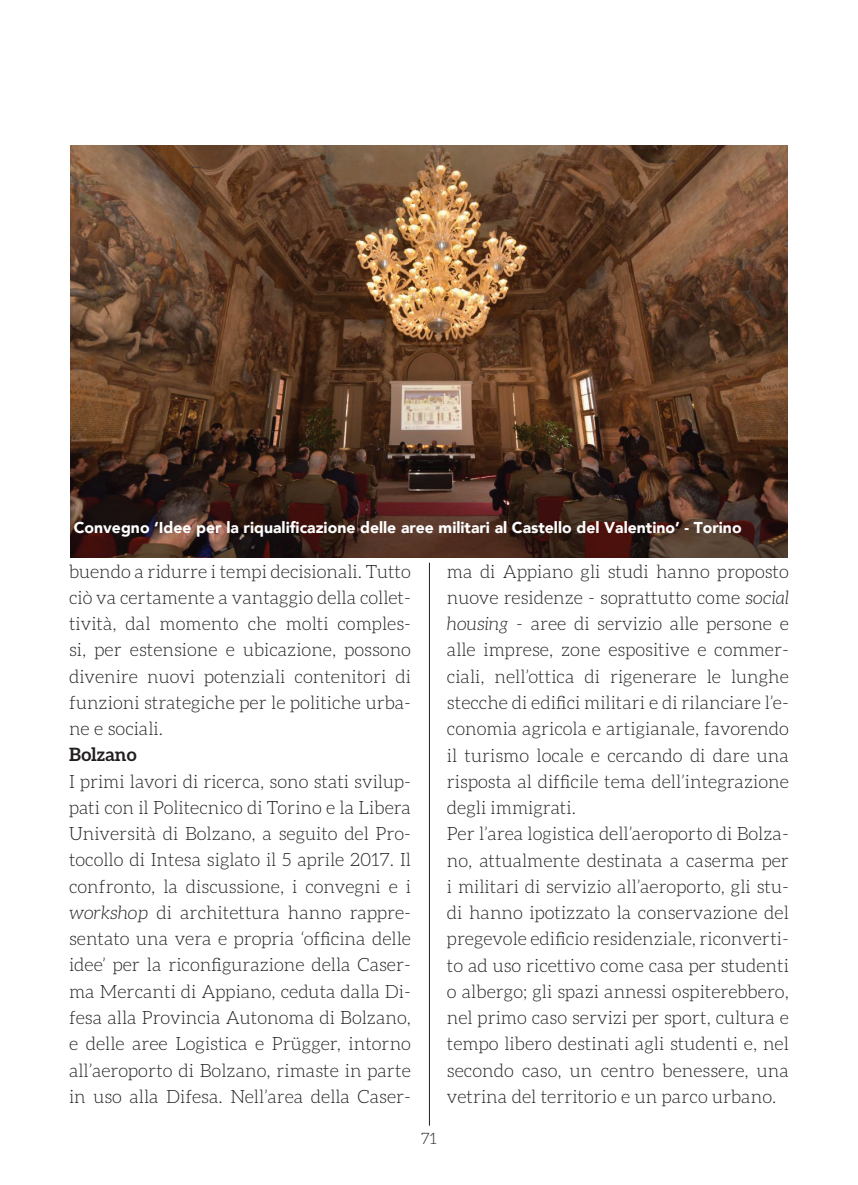
<style>
.page{position:relative;width:858px;height:1185px;background:#fff}
.page>*{position:absolute;margin:0;border:0;box-sizing:border-box;transform-origin:0 0}
.t1{font:300 18.38px/26.2px "Aleo";color:#231f20;text-align:justify}
.t2{font:700 18.38px "Aleo";color:#231f20}
.t3{font:900 15.75px "Avenir";color:#fff}
.t4{font:300 15.75px "Aleo";color:#231f20}
.s1{font-style:italic}
</style>
<div class="page">
<hr style="left:429px;top:563px;width:1px;height:562px;background:#231f20">
<img style="left:70px;top:146px;width:717px;height:412px">
<p class="t3" style="left:74px;top:514px;width:669px">Convegno ‘Idee per la riqualificazione delle aree militari al Castello del Valentino’ - Torino</p>
<p class="t1" style="left:69px;top:558px;width:343px">buendo a ridurre i tempi decisionali. Tutto ciò va certamente a vantaggio della collet&shy;tività, dal momento che molti comples&shy;si, per estensione e ubicazione, possono divenire nuovi potenziali contenitori di funzioni strategiche per le politiche urba&shy;ne e sociali.</p>
<p class="t2" style="left:69px;top:744px;width:69px">Bolzano</p>
<p class="t1" style="left:69px;top:768px;width:343px">I primi lavori di ricerca, sono stati svilup&shy;pati con il Politecnico di Torino e la Libera Università di Bolzano, a seguito del Pro&shy;tocollo di Intesa siglato il 5 aprile 2017. Il confronto, la discussione, i convegni e i <span class="s1">workshop</span> di architettura hanno rappre&shy;sentato una vera e propria ‘officina delle idee’ per la riconfigurazione della Caser&shy;ma Mercanti di Appiano, ceduta dalla Di&shy;fesa alla Provincia Autonoma di Bolzano, e delle aree Logistica e Prügger, intorno all’aeroporto di Bolzano, rimaste in parte in uso alla Difesa. Nell’area della Caser-</p>
<p class="t4" style="left:421px;top:1129px;width:17px">71</p>
<p class="t1" style="left:447px;top:558px;width:343px;text-align:left">ma di Appiano gli studi hanno proposto nuove residenze - soprattutto come <span class="s1">social housing</span> - aree di servizio alle persone e alle imprese, zone espositive e commer&shy;ciali, nell’ottica di rigenerare le lunghe stecche di edifici militari e di rilanciare l’e&shy;conomia agricola e artigianale, favorendo il turismo locale e cercando di dare una risposta al difficile tema dell’integrazione degli immigrati.<br>Per l’area logistica dell’aeroporto di Bolza&shy;no, attualmente destinata a caserma per i militari di servizio all’aeroporto, gli stu&shy;di hanno ipotizzato la conservazione del pregevole edificio residenziale, riconverti&shy;to ad uso ricettivo come casa per studenti o albergo; gli spazi annessi ospiterebbero, nel primo caso servizi per sport, cultura e tempo libero destinati agli studenti e, nel secondo caso, un centro benessere, una vetrina del territorio e un parco urbano.</p>
</div>
